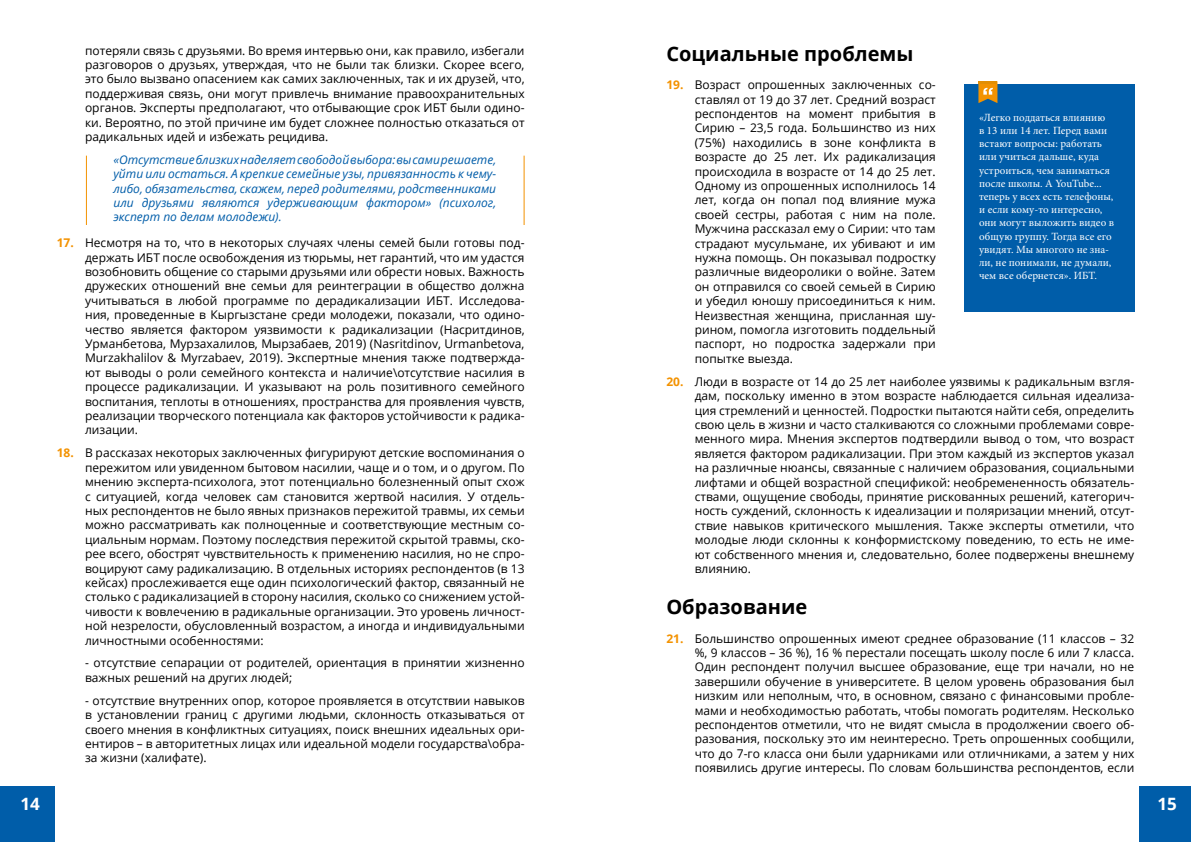
<style>
.page{position:relative;width:1191px;height:842px;background:#fff}
.page>*{position:absolute;margin:0;border:0;box-sizing:border-box;transform-origin:0 0}
.t1{font:700 20px "Open Sans";color:#000}
.t2{font:700 17px "Open Sans";color:#fff}
.t3{font:12px/14.4px "Open Sans";color:#000;text-align:justify}
.t4{font:italic 12px/14.4px "Open Sans";color:#005da9;text-align:justify}
.t5{font:11px/13.2px "Minion Pro";color:#fff}
.s1{font-weight:700;color:#f39200}
</style>
<div class="page">
<div style="left:0;top:786px;width:55px;height:56px;background:#005da9"></div>
<div style="left:1138px;top:786px;width:53px;height:56px;background:#005da9"></div>
<div style="left:964px;top:84px;width:170px;height:228px;background:#005da9"></div>
<svg style="left:978px;top:81px;width:19px;height:22px"></svg>
<hr style="left:86px;top:156px;width:1px;height:69px;background:#f39200">
<hr style="left:523px;top:156px;width:1px;height:69px;background:#f39200">
<p class="t3" style="left:85px;top:43px;width:441px">потеряли связь с друзьями. Во время интервью они, как правило, избегали разговоров о друзьях, утверждая, что не были так близки. Скорее всего, это было вызвано опасением как самих заключенных, так и их друзей, что, поддерживая связь, они могут привлечь внимание правоохранительных органов. Эксперты предполагают, что отбывающие срок ИБТ были одино&shy;ки. Вероятно, по этой причине им будет сложнее полностью отказаться от радикальных идей и избежать рецидива.</p>
<p class="t4" style="left:113px;top:152px;width:384px">«Отсутствие близких наделяет свободой выбора: вы сами решаете, уйти или остаться. А крепкие семейные узы, привязанность к чему&shy;либо, обязательства, скажем, перед родителями, родственниками или друзьями являются удерживающим фактором» (психолог, эксперт по делам молодежи).</p>
<p class="t3" style="left:85px;top:235px;width:441px;text-indent:-28px"><span class="s1">17.</span> Несмотря на то, что в некоторых случаях члены семей были готовы под&shy;держать ИБТ после освобождения из тюрьмы, нет гарантий, что им удастся возобновить общение со старыми друзьями или обрести новых. Важность дружеских отношений вне семьи для реинтеграции в общество должна учитываться в любой программе по дерадикализации ИБТ. Исследова&shy;ния, проведенные в Кыргызстане среди молодежи, показали, что одино&shy;чество является фактором уязвимости к радикализации (Насритдинов, Урманбетова, Мурзахалилов, Мырзабаев, 2019) (Nasritdinov, Urmanbetova, Murzakhalilov &amp; Myrzabaev, 2019). Экспертные мнения также подтвержда&shy;ют выводы о роли семейного контекста и наличие\отсутствие насилия в процессе радикализации. И указывают на роль позитивного семейного воспитания, теплоты в отношениях, пространства для проявления чувств, реализации творческого потенциала как факторов устойчивости к радика&shy;лизации.</p>
<p class="t3" style="left:85px;top:445px;width:441px;text-indent:-28px"><span class="s1">18.</span> В рассказах некоторых заключенных фигурируют детские воспоминания о пережитом или увиденном бытовом насилии, чаще и о том, и о другом. По мнению эксперта-психолога, этот потенциально болезненный опыт схож с ситуацией, когда человек сам становится жертвой насилия. У отдель&shy;ных респондентов не было явных признаков пережитой травмы, их семьи можно рассматривать как полноценные и соответствующие местным со&shy;циальным нормам. Поэтому последствия пережитой скрытой травмы, ско&shy;рее всего, обострят чувствительность к применению насилия, но не спро&shy;воцируют саму радикализацию. В отдельных историях респондентов (в 13 кейсах) прослеживается еще один психологический фактор, связанный не столько с радикализацией в сторону насилия, сколько со снижением устой&shy;чивости к вовлечению в радикальные организации. Это уровень личност&shy;ной незрелости, обусловленный возрастом, а иногда и индивидуальными личностными особенностями:</p>
<p class="t3" style="left:85px;top:656px;width:441px">- отсутствие сепарации от родителей, ориентация в принятии жизненно важных решений на других людей;</p>
<p class="t3" style="left:85px;top:693px;width:441px">- отсутствие внутренних опор, которое проявляется в отсутствии навыков в установлении границ с другими людьми, склонность отказываться от своего мнения в конфликтных ситуациях, поиск внешних идеальных ори&shy;ентиров – в авторитетных лицах или идеальной модели государства\обра&shy;за жизни (халифате).</p>
<h1 class="t1" style="left:666px;top:39px;width:248px">Социальные проблемы</h1>
<p class="t3" style="left:694px;top:77px;width:242px;text-indent:-28px"><span class="s1">19.</span> Возраст опрошенных заключенных со&shy;ставлял от 19 до 37 лет. Средний возраст респондентов на момент прибытия в Сирию – 23,5 года. Большинство из них (75%) находились в зоне конфликта в возрасте до 25 лет. Их радикализация происходила в возрасте от 14 до 25 лет.<br>Одному из опрошенных исполнилось 14 лет, когда он попал под влияние мужа своей сестры, работая с ним на поле.<br>Мужчина рассказал ему о Сирии: что там страдают мусульмане, их убивают и им нужна помощь. Он показывал подростку различные видеоролики о войне. Затем он отправился со своей семьей в Сирию и убедил юношу присоединиться к ним.<br>Неизвестная женщина, присланная шу&shy;рином, помогла изготовить поддельный паспорт, но подростка задержали при попытке выезда.</p>
<p class="t3" style="left:694px;top:374px;width:441px;text-indent:-28px"><span class="s1">20.</span> Люди в возрасте от 14 до 25 лет наиболее уязвимы к радикальным взгля&shy;дам, поскольку именно в этом возрасте наблюдается сильная идеализа&shy;ция стремлений и ценностей. Подростки пытаются найти себя, определить свою цель в жизни и часто сталкиваются со сложными проблемами совре&shy;менного мира. Мнения экспертов подтвердили вывод о том, что возраст является фактором радикализации. При этом каждый из экспертов указал на различные нюансы, связанные с наличием образования, социальными лифтами и общей возрастной спецификой: необремененность обязатель&shy;ствами, ощущение свободы, принятие рискованных решений, категорич&shy;ность суждений, склонность к идеализации и поляризации мнений, отсут&shy;ствие навыков критического мышления. Также эксперты отметили, что молодые люди склонны к конформистскому поведению, то есть не име&shy;ют собственного мнения и, следовательно, более подвержены внешнему влиянию.</p>
<h1 class="t1" style="left:666px;top:593px;width:142px">Образование</h1>
<p class="t3" style="left:694px;top:631px;width:441px;text-indent:-28px"><span class="s1">21.</span> Большинство опрошенных имеют среднее образование (11 классов – 32 %, 9 классов – 36 %), 16 % перестали посещать школу после 6 или 7 класса.<br>Один респондент получил высшее образование, еще три начали, но не завершили обучение в университете. В целом уровень образования был низким или неполным, что, в основном, связано с финансовыми пробле&shy;мами и необходимостью работать, чтобы помогать родителям. Несколько респондентов отметили, что не видят смысла в продолжении своего об&shy;разования, поскольку это им неинтересно. Треть опрошенных сообщили, что до 7-го класса они были ударниками или отличниками, а затем у них появились другие интересы. По словам большинства респондентов, если</p>
<p class="t5" style="left:979px;top:111px;width:137px">«Легко поддаться влиянию<br>в 13 или 14 лет. Перед вами встают вопросы: работать или учиться дальше, куда устроиться, чем заниматься после школы. А YouTube... теперь у всех есть телефоны, и если кому-то интересно, они могут выложить видео в общую группу. Тогда все его увидят. Мы многого не зна&shy;ли, не понимали, не думали, чем все обернется». ИБТ.</p>
<h2 class="t2" style="left:20px;top:792px;width:21px">14</h2>
<h2 class="t2" style="left:1157px;top:792px;width:21px">15</h2>
</div>
